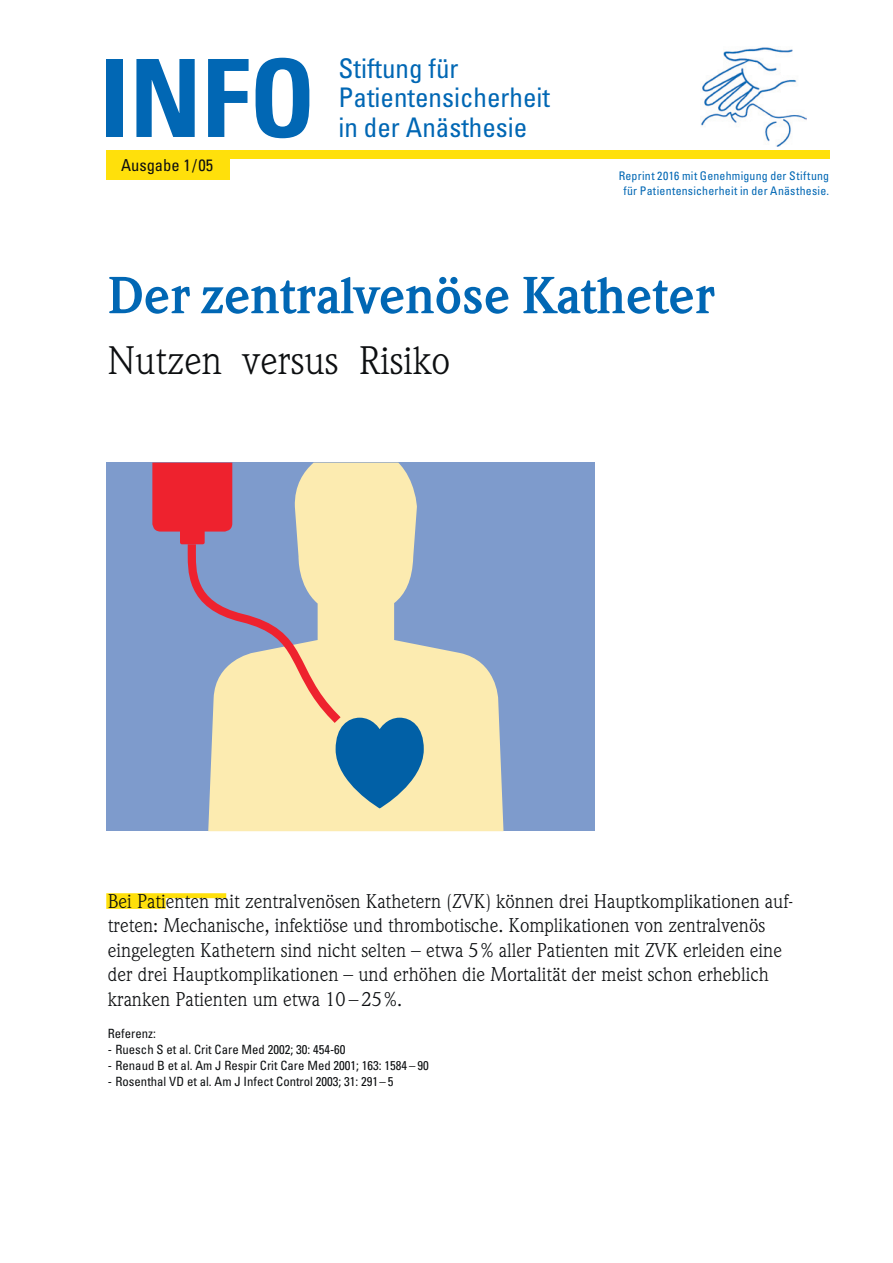
<style>
.page{position:relative;width:893px;height:1263px;background:#fff}
.page>*{position:absolute;margin:0;border:0;box-sizing:border-box;transform-origin:0 0}
.t1{font:700 condensed 108px "Univers LT Std";color:#0167b4}
.t2{font:700 51px "Weidemann";color:#0167b4}
.t3{font:39px "Weidemann";color:#0d0f11}
.t4{font:condensed 27px "Univers LT Std";color:#0167b4}
.Lauftext{font:19.5px/24.3px "Weidemann";color:#0d0f11}
.t5{font:condensed 16.5px "Univers LT Std";color:#0d0f11}
.Quellen{font:condensed 12.75px "Univers";color:#0d0f11}
.Reprinttext{font:condensed 11.85px/14.5px "Univers LT Std";letter-spacing:.02em;color:#0167b4;text-align:center}
</style>
<div class="page">
<svg style="left:106px;top:893px;width:120px;height:16px"></svg>
<div style="left:106px;top:463px;width:489px;height:368px;background:#7e9bcc"></div>
<svg style="left:208px;top:646px;width:295px;height:185px;background:#f2e5b2"></svg>
<svg style="left:152px;top:463px;width:272px;height:345px"></svg>
<div style="left:108px;top:151px;width:721px;height:8px;background:#ffe00b"></div>
<div style="left:106px;top:151px;width:124px;height:29px;background:#ffe00b"></div>
<img style="left:701px;top:47px;width:105px;height:100px">
<p class="t1" style="left:100px;top:32px;width:217px">INFO</p>
<p class="t5" style="left:121px;top:154px;width:94px">Ausgabe 1/05</p>
<p class="t4" style="left:338px;top:51px;width:122px">Stiftung für</p>
<p class="t4" style="left:338px;top:81px;width:213px">Patientensicherheit</p>
<p class="t4" style="left:338px;top:110px;width:190px">in der Anästhesie</p>
<p class="Reprinttext" style="left:619px;top:169px;width:212px">Reprint 2016 mit Genehmigung der Stiftung für Patientensicherheit in der Anästhesie.</p>
<p class="t2" style="left:108px;top:266px;width:608px">Der zentralvenöse Katheter</p>
<p class="t3" style="left:108px;top:338px;width:344px">Nutzen versus Risiko</p>
<p class="Lauftext" style="left:108px;top:889px;width:687px">Bei Patienten mit zentralvenösen Kathetern (ZVK) können drei Hauptkomplikationen auf&shy;treten: Mechanische, infektiöse und thrombotische. Komplikationen von zentralvenös eingelegten Kathetern sind nicht selten – etwa 5% aller Patienten mit ZVK erleiden eine der drei Hauptkomplikationen – und erhöhen die Mortalität der meist schon erheblich kranken Patienten um etwa 10 – 25%.</p>
<p class="Quellen" style="left:108px;top:1025px;width:50px">Referenz:</p>
<p class="Quellen" style="left:108px;top:1041px;width:239px">- Ruesch S et al. Crit Care Med 2002; 30: 454-60</p>
<p class="Quellen" style="left:108px;top:1057px;width:322px">- Renaud B et al. Am J Respir Crit Care Med 2001; 163: 1584– 90</p>
<p class="Quellen" style="left:108px;top:1073px;width:287px">- Rosenthal VD et al. Am J Infect Control 2003; 31: 291– 5</p>
</div>
